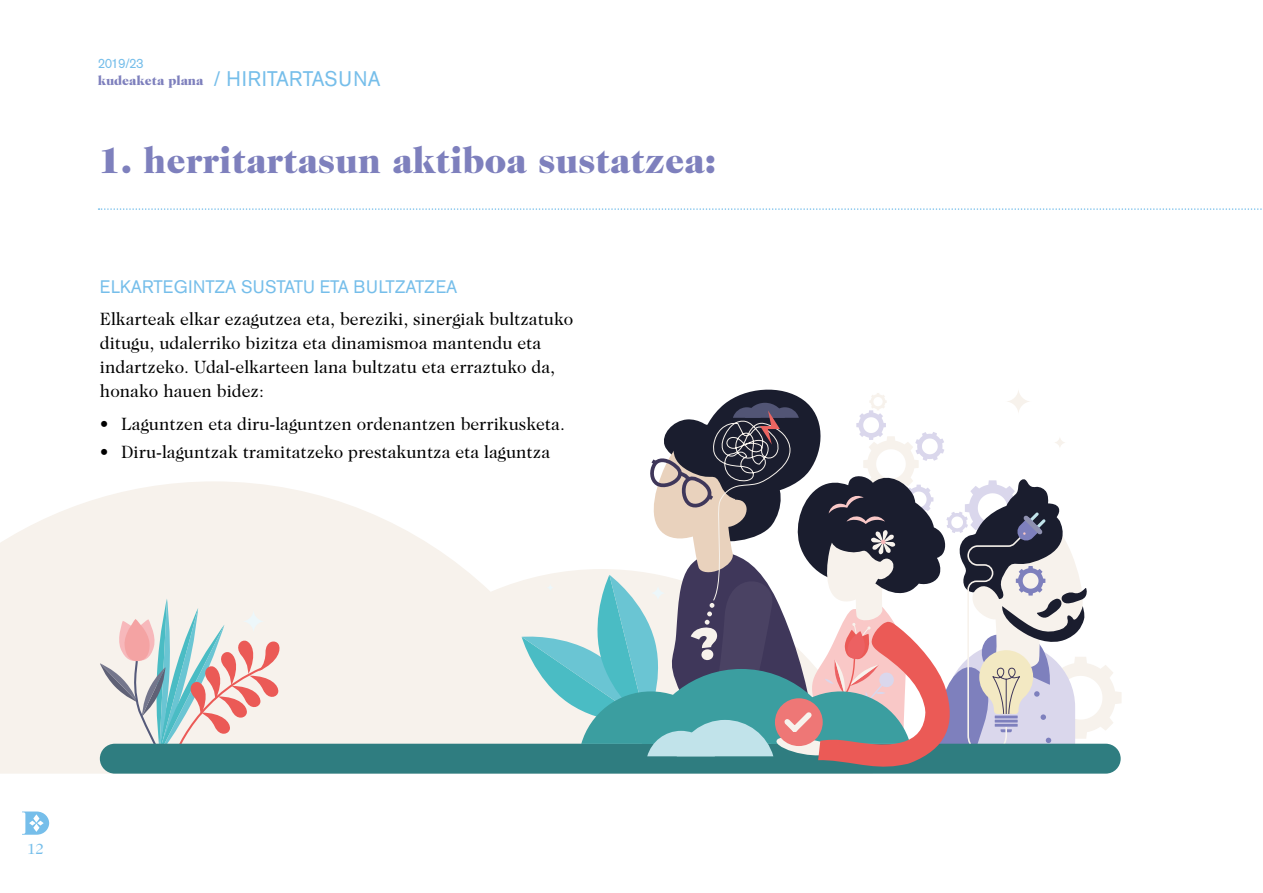
<style>
.page{position:relative;width:1263px;height:893px;background:#fff}
.page>*{position:absolute;margin:0;border:0;box-sizing:border-box;transform-origin:0 0}
.t1{font:900 37.5px "Caslon 224 Std";color:#7e80bd}
.t2{font:21px "Akzidenz Grotesk Pro";letter-spacing:.02em;color:#76beea;scale:.94 1}
.t3{font:18px/24px "Caslon 224 Std";color:#000}
.t4{font:18px "Akzidenz Grotesk Pro";color:#76beea;scale:.96 1}
.t5{font:15px "Caslon 224 Std";color:#76beea}
.t6{font:900 13.5px "Caslon 224 Std";color:#7e80bd}
.t7{font:13.5px "Akzidenz Grotesk Pro";letter-spacing:-.04em;color:#76beea;scale:.96 1}
</style>
<div class="page">
<svg style="left:0;top:481px;width:522px;height:293px;fill:#f7f2ec"></svg>
<svg style="left:100px;top:599px;width:181px;height:171px;background:#dcd3d1"></svg>
<div style="left:100px;top:744px;width:1021px;height:30px;background:#2f7d80;border-radius:15px"></div>
<svg style="left:522px;top:389px;width:599px;height:381px"></svg>
<svg style="left:99px;top:208px;width:1163px;height:2px"></svg>
<svg style="left:22px;top:811px;width:27px;height:24px"></svg>
<p class="t7" style="left:98px;top:55px;width:49px">2019/23</p>
<p class="t6" style="left:98px;top:73px;width:107px">kudeaketa plana</p>
<p class="t2" style="left:214px;top:65px;width:179px">/ HIRITARTASUNA</p>
<h1 class="t1" style="left:98px;top:139px;width:620px">1. herritartasun aktiboa sustatzea:</h1>
<p class="t4" style="left:100px;top:275px;width:374px">ELKARTEGINTZA SUSTATU ETA BULTZATZEA</p>
<p class="t3" style="left:100px;top:307px;width:475px">Elkarteak elkar ezagutzea eta, bereziki, sinergiak bultzatuko ditugu, udalerriko bizitza eta dinamismoa mantendu eta indartzeko. Udal-elkarteen lana bultzatu eta erraztuko da, honako hauen bidez:</p>
<p class="t3" style="left:100px;top:411px;width:466px">• Laguntzen eta diru-laguntzen ordenantzen berrikusketa.</p>
<p class="t3" style="left:100px;top:440px;width:452px">• Diru-laguntzak tramitatzeko prestakuntza eta laguntza</p>
<p class="t5" style="left:27px;top:840px;width:18px">12</p>
</div>
